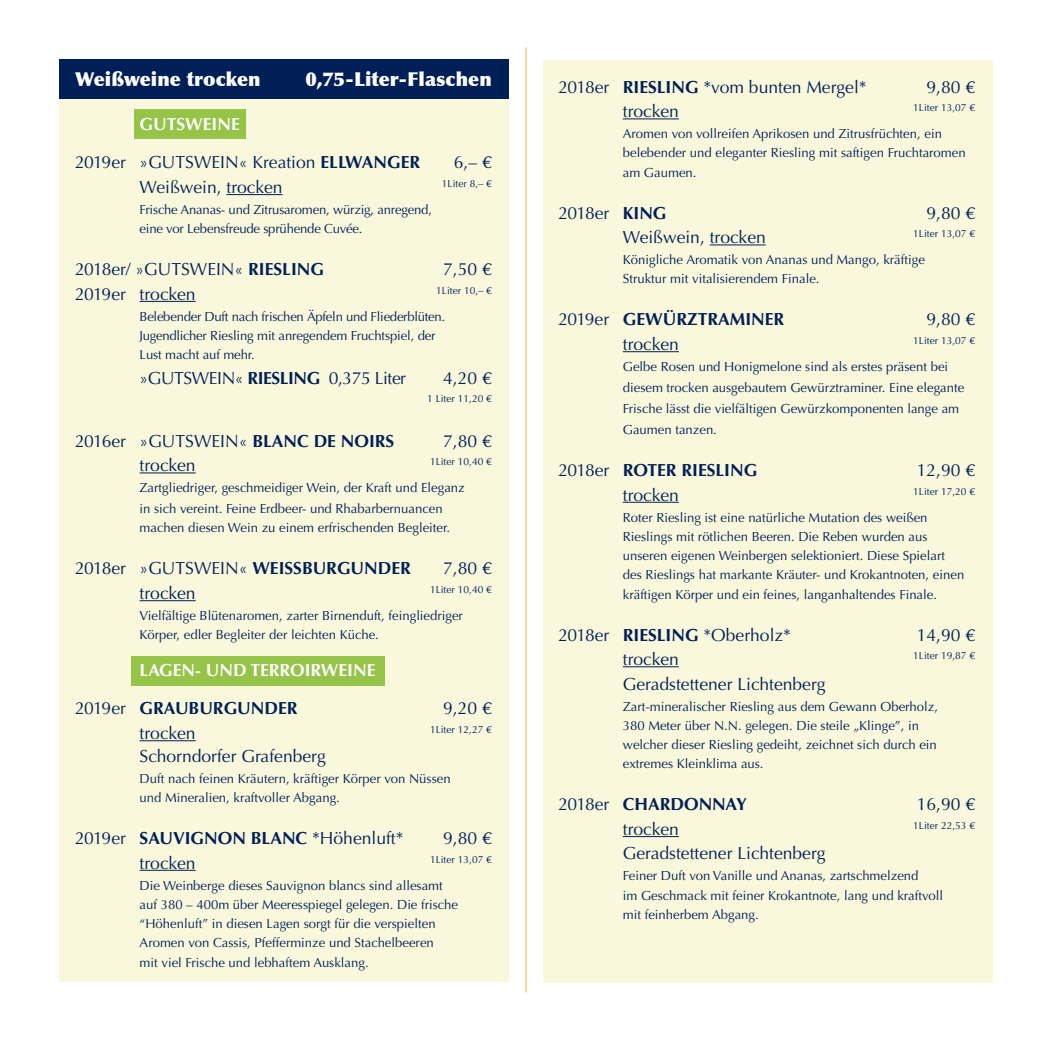
<style>
.page{position:relative;width:1042px;height:1042px;background:#fff}
.page>*{position:absolute;margin:0;border:0;box-sizing:border-box;transform-origin:0 0}
.t1{font:900 19.25px "Optima";letter-spacing:.005em;color:#fff}
.t2{font:17.5px "Optima";color:#001f56}
.t3{font:700 17.5px "Optima";color:#001f56}
.t4{font:700 17.5px "Optima";color:#fff}
.t5{font:17.5px "Optima";letter-spacing:-.025em;color:#001f56}
.t6{font:13.12px/19.2px "Optima";color:#001f56}
.t7{font:13.12px/19.2px "Optima";letter-spacing:-.02em;color:#001f56}
.t8{font:10.15px "Optima";color:#001f56}
.s1{font-weight:700}
.s2{font-weight:400}
</style>
<div class="page">
<hr style="left:525px;top:47px;width:1px;height:945px;background:#f4b63b">
<div style="left:543px;top:60px;width:449px;height:922px;background:#f9f8dc"></div>
<hr style="left:623px;top:118px;width:56px;height:1px;background:#001f56">
<hr style="left:710px;top:244px;width:56px;height:1px;background:#001f56">
<hr style="left:623px;top:351px;width:56px;height:1px;background:#001f56">
<hr style="left:623px;top:502px;width:56px;height:1px;background:#001f56">
<hr style="left:623px;top:666px;width:56px;height:1px;background:#001f56">
<hr style="left:623px;top:836px;width:56px;height:1px;background:#001f56">
<div style="left:60px;top:95px;width:448px;height:887px;background:#f9f8dc"></div>
<div style="left:135px;top:109px;width:111px;height:30px;background:#96c449"></div>
<div style="left:131px;top:656px;width:253px;height:29px;background:#96c449"></div>
<div style="left:60px;top:60px;width:448px;height:39px;background:#001f56"></div>
<hr style="left:226px;top:194px;width:57px;height:1px;background:#001f56">
<hr style="left:140px;top:301px;width:56px;height:1px;background:#001f56">
<hr style="left:140px;top:472px;width:56px;height:1px;background:#001f56">
<hr style="left:140px;top:600px;width:56px;height:1px;background:#001f56">
<hr style="left:140px;top:740px;width:56px;height:1px;background:#001f56">
<hr style="left:140px;top:870px;width:56px;height:1px;background:#001f56">
<h1 class="t1" style="left:75px;top:68px;width:187px">Weißweine trocken</h1>
<h1 class="t1" style="left:305px;top:68px;width:188px">0,75-Liter-Flaschen</h1>
<h2 class="t4" style="left:140px;top:114px;width:102px">GUTSWEINE</h2>
<h2 class="t2" style="left:75px;top:152px;width:347px">2019er »GUTSWEIN« Kreation <span class="s1">ELLWANGER</span></h2>
<h2 class="t2" style="left:454px;top:152px;width:39px">6,– €</h2>
<h2 class="t2" style="left:140px;top:177px;width:144px">Weißwein, trocken</h2>
<p class="t8" style="left:442px;top:178px;width:51px">1Liter 8,– €</p>
<p class="t6" style="left:140px;top:200px;width:294px">Frische Ananas- und Zitrusaromen, würzig, anregend, eine vor Lebensfreude sprühende Cuvée.</p>
<h2 class="t2" style="left:75px;top:259px;width:250px">2018er/ »GUTSWEIN« <span class="s1">RIESLING</span></h2>
<h2 class="t2" style="left:443px;top:259px;width:50px">7,50 €</h2>
<h2 class="t2" style="left:75px;top:283px;width:122px">2019er trocken</h2>
<p class="t8" style="left:436px;top:284px;width:57px">1Liter 10,– €</p>
<p class="t7" style="left:140px;top:307px;width:307px">Belebender Duft nach frischen Äpfeln und Fliederblüten.<br>Jugendlicher Riesling mit anregendem Fruchtspiel, der<br>Lust macht auf mehr.</p>
<h2 class="t5" style="left:140px;top:367px;width:268px">»GUTSWEIN« <span class="s1">RIESLING</span> 0,375 Liter</h2>
<h2 class="t2" style="left:443px;top:367px;width:50px">4,20 €</h2>
<p class="t8" style="left:427px;top:393px;width:66px">1 Liter 11,20 €</p>
<h2 class="t2" style="left:75px;top:430px;width:321px">2016er »GUTSWEIN« <span class="s1">BLANC DE NOIRS</span></h2>
<h2 class="t2" style="left:443px;top:430px;width:50px">7,80 €</h2>
<h2 class="t2" style="left:140px;top:455px;width:58px">trocken</h2>
<p class="t8" style="left:430px;top:456px;width:63px">1Liter 10,40 €</p>
<p class="t6" style="left:140px;top:477px;width:327px;line-height:21px">Zartgliedriger, geschmeidiger Wein, der Kraft und Eleganz in sich vereint. Feine Erdbeer- und Rhabarbernuancen</p>
<p class="t6" style="left:140px;top:518px;width:312px">machen diesen Wein zu einem erfrischenden Begleiter.</p>
<h2 class="t2" style="left:75px;top:558px;width:337px">2018er »GUTSWEIN« <span class="s1">WEISSBURGUNDER</span></h2>
<h2 class="t2" style="left:443px;top:558px;width:50px">7,80 €</h2>
<h2 class="t2" style="left:140px;top:583px;width:58px">trocken</h2>
<p class="t8" style="left:430px;top:584px;width:63px">1Liter 10,40 €</p>
<p class="t6" style="left:140px;top:606px;width:325px">Vielfältige Blütenaromen, zarter Birnenduft, feingliedriger<br>Körper, edler Begleiter der leichten Küche.</p>
<h2 class="t4" style="left:140px;top:660px;width:237px">LAGEN- UND TERROIRWEINE</h2>
<h2 class="t3" style="left:75px;top:698px;width:224px"><span class="s2">2019er</span> GRAUBURGUNDER</h2>
<h2 class="t2" style="left:443px;top:698px;width:50px">9,20 €</h2>
<h2 class="t2" style="left:140px;top:723px;width:58px">trocken</h2>
<p class="t8" style="left:430px;top:724px;width:63px">1Liter 12,27 €</p>
<h2 class="t2" style="left:140px;top:745px;width:188px">Schorndorfer Grafenberg</h2>
<p class="t6" style="left:140px;top:769px;width:312px">Duft nach feinen Kräutern, kräftiger Körper von Nüssen und Mineralien, kraftvoller Abgang.</p>
<h2 class="t2" style="left:75px;top:828px;width:330px">2019er <span class="s1">SAUVIGNON BLANC</span> *Höhenluft*</h2>
<h2 class="t2" style="left:443px;top:828px;width:50px">9,80 €</h2>
<h2 class="t2" style="left:140px;top:852px;width:58px">trocken</h2>
<p class="t8" style="left:430px;top:853px;width:63px">1Liter 13,07 €</p>
<p class="t6" style="left:140px;top:875px;width:320px">Die Weinberge dieses Sauvignon blancs sind allesamt auf 380 – 400m über Meeresspiegel gelegen. Die frische “Höhenluft” in diesen Lagen sorgt für die verspielten Aromen von Cassis, Pfefferminze und Stachelbeeren<br>mit viel Frische und lebhaftem Ausklang.</p>
<h2 class="t2" style="left:558px;top:77px;width:310px">2018er <span class="s1">RIESLING</span> *vom bunten Mergel*</h2>
<h2 class="t2" style="left:926px;top:77px;width:50px">9,80 €</h2>
<h2 class="t2" style="left:623px;top:101px;width:58px">trocken</h2>
<p class="t8" style="left:913px;top:102px;width:63px">1Liter 13,07 €</p>
<p class="t6" style="left:623px;top:124px;width:344px">Aromen von vollreifen Aprikosen und Zitrusfrüchten, ein belebender und eleganter Riesling mit saftigen Fruchtaromen am Gaumen.</p>
<h2 class="t2" style="left:558px;top:203px;width:110px">2018er <span class="s1">KING</span></h2>
<h2 class="t2" style="left:926px;top:203px;width:50px">9,80 €</h2>
<h2 class="t2" style="left:623px;top:227px;width:144px">Weißwein, trocken</h2>
<p class="t8" style="left:913px;top:228px;width:63px">1Liter 13,07 €</p>
<p class="t6" style="left:623px;top:250px;width:304px">Königliche Aromatik von Ananas und Mango, kräftige<br>Struktur mit vitalisierendem Finale.</p>
<h2 class="t3" style="left:558px;top:309px;width:227px"><span class="s2">2019er</span> GEWÜRZTRAMINER</h2>
<h2 class="t2" style="left:926px;top:309px;width:50px">9,80 €</h2>
<h2 class="t2" style="left:623px;top:334px;width:58px">trocken</h2>
<p class="t8" style="left:913px;top:335px;width:63px">1Liter 13,07 €</p>
<p class="t6" style="left:623px;top:356px;width:343px;line-height:21px">Gelbe Rosen und Honigmelone sind als erstes präsent bei diesem trocken ausgebautem Gewürztraminer. Eine elegante Frische lässt die vielfältigen Gewürzkomponenten lange am Gaumen tanzen.</p>
<h2 class="t3" style="left:558px;top:460px;width:200px"><span class="s2">2018er</span> ROTER RIESLING</h2>
<h2 class="t2" style="left:917px;top:460px;width:60px">12,90 €</h2>
<h2 class="t2" style="left:623px;top:484px;width:58px">trocken</h2>
<p class="t8" style="left:913px;top:485px;width:63px">1Liter 17,20 €</p>
<p class="t6" style="left:623px;top:507px;width:343px">Roter Riesling ist eine natürliche Mutation des weißen Rieslings mit rötlichen Beeren. Die Reben wurden aus unseren eigenen Weinbergen selektioniert. Diese Spielart des Rieslings hat markante Kräuter- und Krokantnoten, einen kräftigen Körper und ein feines, langanhaltendes Finale.</p>
<h2 class="t2" style="left:558px;top:624px;width:234px">2018er <span class="s1">RIESLING</span> *Oberholz*</h2>
<h2 class="t2" style="left:917px;top:624px;width:60px">14,90 €</h2>
<h2 class="t2" style="left:623px;top:649px;width:58px">trocken</h2>
<p class="t8" style="left:913px;top:650px;width:63px">1Liter 19,87 €</p>
<h2 class="t2" style="left:623px;top:673px;width:204px">Geradstettener Lichtenberg</h2>
<p class="t6" style="left:623px;top:696px;width:317px">Zart-mineralischer Riesling aus dem Gewann Oberholz, 380 Meter über N.N. gelegen. Die steile „Klinge”, in welcher dieser Riesling gedeiht, zeichnet sich durch ein extremes Kleinklima aus.</p>
<h2 class="t3" style="left:558px;top:794px;width:190px"><span class="s2">2018er</span> CHARDONNAY</h2>
<h2 class="t2" style="left:917px;top:794px;width:60px">16,90 €</h2>
<h2 class="t2" style="left:623px;top:819px;width:58px">trocken</h2>
<p class="t8" style="left:913px;top:819px;width:63px">1Liter 22,53 €</p>
<h2 class="t2" style="left:623px;top:843px;width:204px">Geradstettener Lichtenberg</h2>
<p class="t6" style="left:623px;top:866px;width:322px">Feiner Duft von Vanille und Ananas, zartschmelzend<br>im Geschmack mit feiner Krokantnote, lang und kraftvoll mit feinherbem Abgang.</p>
</div>
